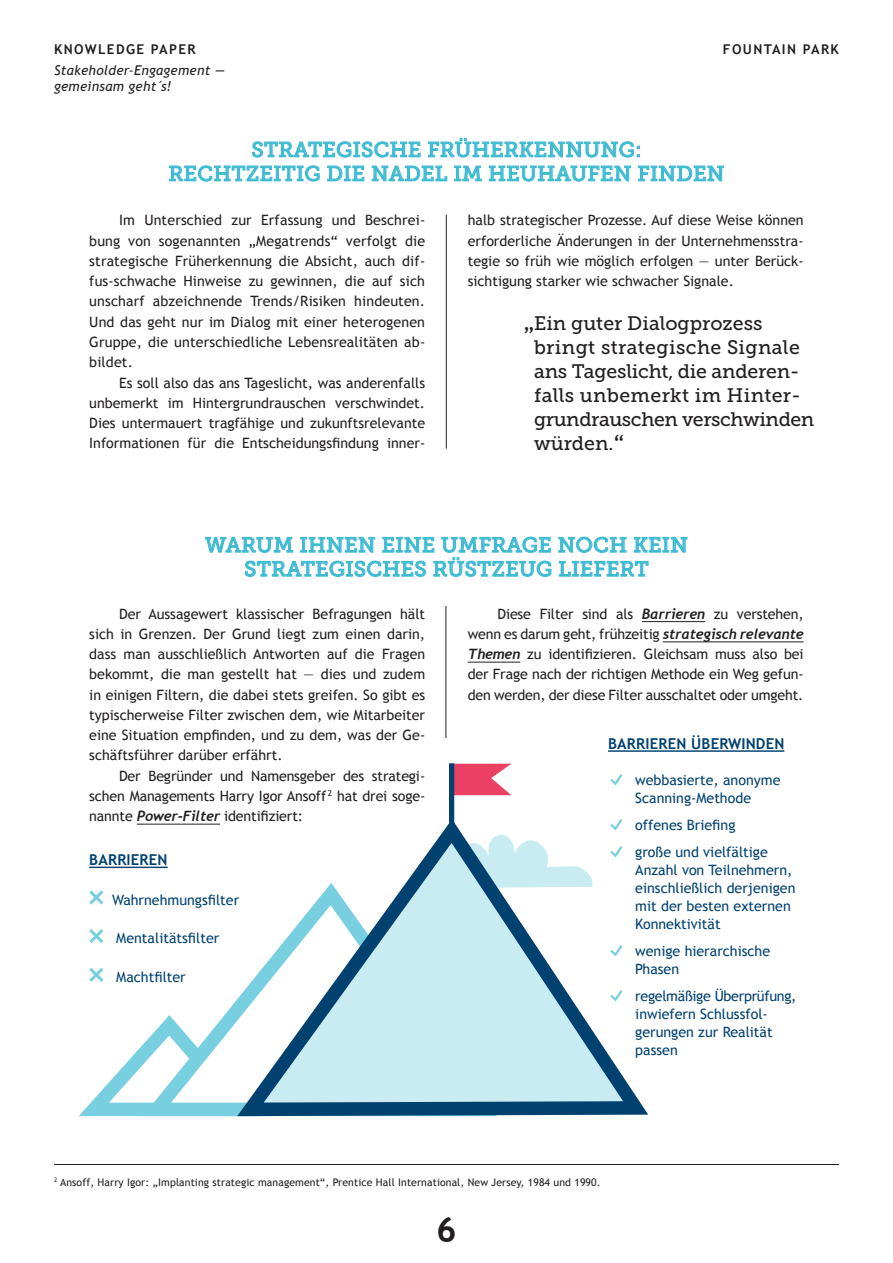
<style>
.page{position:relative;width:893px;height:1263px;background:#fff}
.page>*{position:absolute;margin:0;border:0;box-sizing:border-box;transform-origin:0 0}
.t1{font:700 34.8px "Trebuchet MS";color:#231f20}
.subhead_1{font:21px/24px "Museo Slab 500";letter-spacing:.02em;color:#3ebbd3;text-align:center}
.zitat{font:19.5px/24px "Museo Slab 500";color:#231f20}
.subhead_2{font:700 15px "Trebuchet MS";letter-spacing:.01em;color:#004170}
.copy{font:14.25px/20.2px "Trebuchet MS";color:#231f20;text-align:justify}
.copy-2{font:14.25px/18px "Trebuchet MS";color:#004170}
.t2{font:italic 13.5px "Trebuchet MS";letter-spacing:.02em;color:#231f20}
.t3{font:700 13.5px "Trebuchet MS";letter-spacing:.1em;color:#231f20}
.quelle{font:10.5px "Trebuchet MS";letter-spacing:.01em;color:#231f20}
.s1{font-family:"Trebuchet MS";font-size:21px}
.s2{font-family:"Trebuchet";font-weight:700;font-style:italic}
</style>
<div class="page">
<svg style="left:79px;top:1050px;width:59px;height:67px"></svg>
<svg style="left:138px;top:1006px;width:94px;height:111px"></svg>
<svg style="left:232px;top:807px;width:417px;height:310px"></svg>
<svg style="left:454px;top:764px;width:57px;height:31px"></svg>
<div style="left:449px;top:763px;width:5px;height:68px;background:#004170"></div>
<svg style="left:252px;top:141px;width:169px;height:17px"></svg>
<svg style="left:428px;top:138px;width:212px;height:20px"></svg>
<svg style="left:169px;top:165px;width:151px;height:17px"></svg>
<svg style="left:327px;top:165px;width:37px;height:16px"></svg>
<svg style="left:372px;top:165px;width:75px;height:16px"></svg>
<svg style="left:454px;top:166px;width:28px;height:15px"></svg>
<svg style="left:489px;top:166px;width:142px;height:16px"></svg>
<svg style="left:638px;top:165px;width:86px;height:16px"></svg>
<svg style="left:558px;top:537px;width:68px;height:16px"></svg>
<svg style="left:634px;top:537px;width:53px;height:16px"></svg>
<svg style="left:205px;top:537px;width:346px;height:40px"></svg>
<svg style="left:559px;top:561px;width:89px;height:16px"></svg>
<hr style="left:137px;top:824px;width:83px;height:1px;background:#231f20">
<hr style="left:642px;top:621px;width:63px;height:1px;background:#231f20">
<hr style="left:663px;top:641px;width:141px;height:1px;background:#231f20">
<hr style="left:468px;top:662px;width:52px;height:1px;background:#231f20">
<svg style="left:89px;top:890px;width:15px;height:15px"></svg>
<svg style="left:89px;top:929px;width:15px;height:14px"></svg>
<svg style="left:89px;top:967px;width:15px;height:15px"></svg>
<hr style="left:89px;top:867px;width:79px;height:1px;background:#004170">
<hr style="left:608px;top:750px;width:176px;height:2px;background:#004170">
<svg style="left:610px;top:774px;width:13px;height:12px"></svg>
<svg style="left:608px;top:817px;width:17px;height:15px"></svg>
<svg style="left:608px;top:844px;width:17px;height:15px"></svg>
<svg style="left:608px;top:943px;width:17px;height:15px"></svg>
<svg style="left:608px;top:988px;width:17px;height:15px"></svg>
<hr style="left:446px;top:606px;width:1px;height:132px;background:#231f20">
<hr style="left:446px;top:215px;width:1px;height:234px;background:#231f20">
<hr style="left:54px;top:1164px;width:785px;height:1px;background:#231f20">
<p class="t3" style="left:54px;top:41px;width:143px">KNOWLEDGE PAPER</p>
<p class="t3" style="left:723px;top:41px;width:118px">FOUNTAIN PARK</p>
<p class="t2" style="left:54px;top:62px;width:172px">Stakeholder-Engagement —</p>
<p class="t2" style="left:54px;top:78px;width:119px">gemeinsam geht´s!</p>
<p class="subhead_1" style="left:252px;top:138px;width:391px">STRATEGISCHE FRÜHERKENNUNG:</p>
<p class="subhead_1" style="left:169px;top:162px;width:557px">RECHTZEITIG DIE NADEL IM HEUHAUFEN FINDEN</p>
<p class="copy" style="left:89px;top:210px;width:337px;text-indent:30px">Im Unterschied zur Erfassung und Beschrei&shy;bung von sogenannten „Megatrends“ verfolgt die strategische Früherkennung die Absicht, auch dif&shy;fus-schwache Hinweise zu gewinnen, die auf sich unscharf abzeichnende Trends/Risiken hindeuten.<br>Und das geht nur im Dialog mit einer heterogenen Gruppe, die unterschiedliche Lebensrealitäten ab&shy;bildet.</p>
<p class="copy" style="left:89px;top:372px;width:337px;text-indent:30px">Es soll also das ans Tageslicht, was anderenfalls unbemerkt im Hintergrundrauschen verschwindet.<br>Dies untermauert tragfähige und zukunftsrelevante Informationen für die Entscheidungsfindung inner-</p>
<p class="copy" style="left:468px;top:210px;width:337px">halb strategischer Prozesse. Auf diese Weise können erforderliche Änderungen in der Unternehmensstra&shy;tegie so früh wie möglich erfolgen — unter Berück&shy;sichtigung starker wie schwacher Signale.</p>
<p class="zitat" style="left:534px;top:312px;width:282px;text-indent:-11px"><span class="s1">„</span>Ein guter Dialogprozess bringt strategische Signale ans Tageslicht, die anderen&shy;falls unbemerkt im Hinter&shy;grundrauschen verschwinden würden.<span class="s1">“</span></p>
<p class="subhead_1" style="left:205px;top:533px;width:484px">WARUM IHNEN EINE UMFRAGE NOCH KEIN<br>STRATEGISCHES RÜSTZEUG LIEFERT</p>
<p class="copy" style="left:89px;top:604px;width:337px;text-indent:30px">Der Aussagewert klassischer Befragungen hält sich in Grenzen. Der Grund liegt zum einen darin, dass man ausschließlich Antworten auf die Fragen bekommt, die man gestellt hat — dies und zudem in einigen Filtern, die dabei stets greifen. So gibt es typischerweise Filter zwischen dem, wie Mitarbeiter eine Situation empfinden, und zu dem, was der Ge&shy;schäftsführer darüber erfährt.</p>
<p class="copy" style="left:89px;top:766px;width:337px;text-indent:30px">Der Begründer und Namensgeber des strategi&shy;schen Managements Harry Igor Ansoff <sup>2</sup> hat drei soge&shy;nannte <span class="s2">Power-Filter</span> identifiziert:</p>
<p class="subhead_2" style="left:89px;top:851px;width:80px">BARRIEREN</p>
<p class="copy-2" style="left:112px;top:891px;width:129px">Wahrnehmungsfilter</p>
<p class="copy-2" style="left:116px;top:929px;width:105px">Mentalitätsfilter</p>
<p class="copy-2" style="left:116px;top:968px;width:71px">Machtfilter</p>
<p class="copy" style="left:468px;top:604px;width:337px;text-indent:30px">Diese Filter sind als <span class="s2">Barrieren</span> zu verstehen, wenn es darum geht, frühzeitig <span class="s2">strategisch relevante Themen</span> zu identifizieren. Gleichsam muss also bei der Frage nach der richtigen Methode ein Weg gefun&shy;den werden, der diese Filter ausschaltet oder umgeht.</p>
<p class="subhead_2" style="left:608px;top:734px;width:178px">BARRIEREN ÜBERWINDEN</p>
<p class="copy-2" style="left:635px;top:771px;width:147px">webbasierte, anonyme<br>Scanning-Methode</p>
<p class="copy-2" style="left:635px;top:816px;width:102px">offenes Briefing</p>
<p class="copy-2" style="left:635px;top:843px;width:162px">große und vielfältige<br>Anzahl von Teilnehmern, einschließlich derjenigen mit der besten externen<br>Konnektivität</p>
<p class="copy-2" style="left:635px;top:942px;width:136px">wenige hierarchische<br>Phasen</p>
<p class="copy-2" style="left:635px;top:987px;width:163px">regelmäßige Überprüfung, inwiefern Schlussfol&shy;gerungen zur Realität passen</p>
<p class="quelle" style="left:54px;top:1176px;width:548px"><sup>2</sup> Ansoff, Harry Igor: „Implanting strategic management“, Prentice Hall International, New Jersey, 1984 und 1990.</p>
<h1 class="t1" style="left:436px;top:1208px;width:22px">6</h1>
</div>
